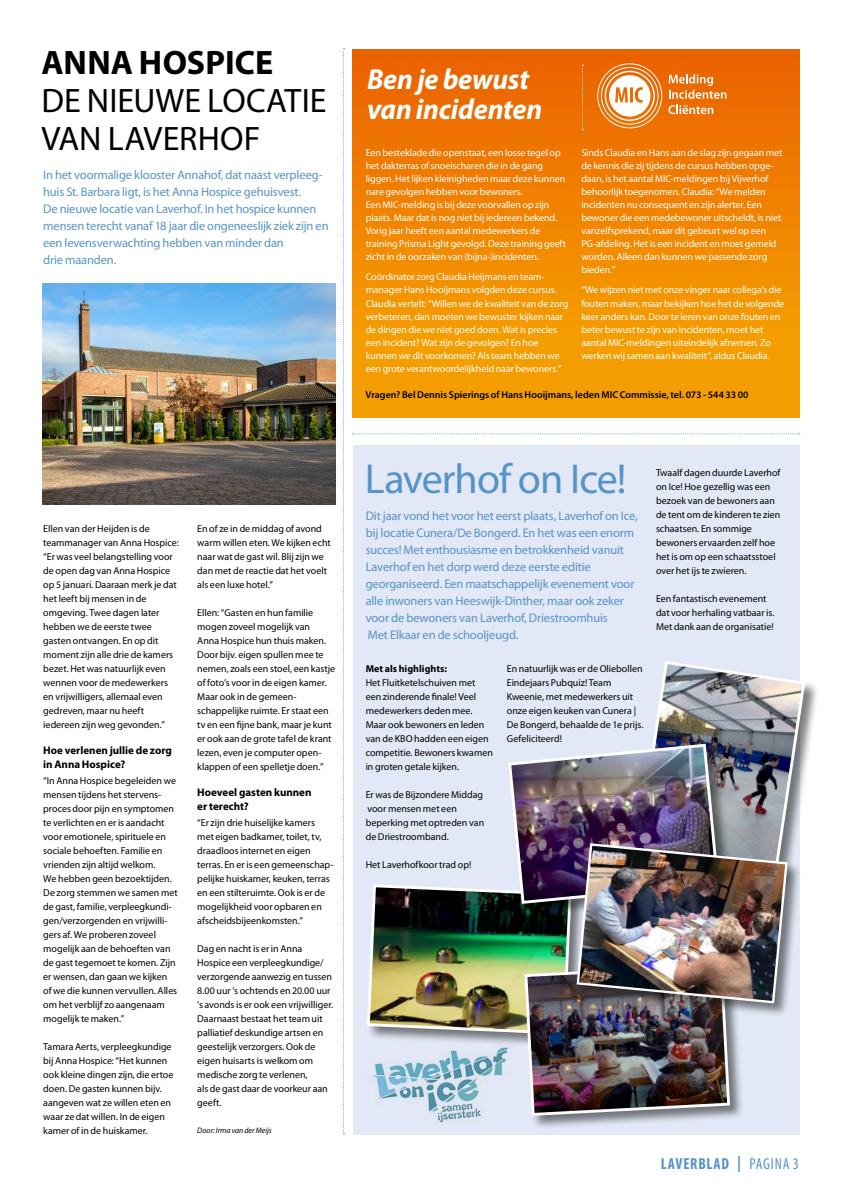
<style>
.page{position:relative;width:842px;height:1191px;background:#fff}
.page>*{position:absolute;margin:0;border:0;box-sizing:border-box;transform-origin:0 0}
.t1{font:42px "Myriad Pro";letter-spacing:-.02em;color:#5693c9}
.t2{font:34px/38px "Myriad Pro";color:#000}
.t3{font:700 34px "Myriad Pro";color:#000}
.t4{font:italic 700 29px/30px "Myriad Pro";letter-spacing:-.005em;color:#fff}
.t5{font:700 condensed 16px "Myriad Pro";letter-spacing:.05em;color:#5693c9}
.t6{font:12.5px/17px "Myriad Pro";letter-spacing:-.01em;color:#5693c9}
.t7{font:700 11px/14px "Myriad Pro";color:#000}
.t8{font:10px/14px "Myriad Pro";color:#000}
.t9{font:10px/13px "Myriad Pro";letter-spacing:-.005em;color:#fff}
.t10{font:600 10px "Myriad Pro";color:#000}
.t11{font:700 10px "Myriad Pro";color:#000}
.t12{font:italic 8px "Myriad Pro";letter-spacing:.005em;color:#000}
.s1{font-weight:400}
</style>
<div class="page">
<div style="left:353px;top:445px;width:446px;height:689px;background:#e2e8f5"></div>
<img style="left:344px;top:1117px;width:198px;height:18px">
<svg style="left:343px;top:48px;width:1px;height:1086px"></svg>
<svg style="left:353px;top:433px;width:447px;height:1px"></svg>
<img style="left:43px;top:284px;width:292px;height:220px">
<div style="left:352px;top:49px;width:447px;height:369px;background:#f49d00"></div>
<div style="left:352px;top:49px;width:447px;height:288px;background:linear-gradient(to bottom,#eb6202,#f59c00)"></div>
<svg style="left:669px;top:74px;width:57px;height:25px"></svg>
<svg style="left:668px;top:105px;width:45px;height:9px"></svg>
<svg style="left:609px;top:75px;width:41px;height:42px;background:#f8d0af"></svg>
<div style="left:605px;top:71px;width:50px;height:50px;border:1px solid #fff;border-radius:50%"></div>
<div style="left:601px;top:67px;width:57px;height:58px;border:1px solid #fff;border-radius:50%"></div>
<div style="left:597px;top:63px;width:65px;height:65px;border:1px solid #fff;border-radius:50%"></div>
<svg style="left:582px;top:65px;width:1px;height:65px"></svg>
<div style="left:636px;top:661px;width:183px;height:231px;background:#000;opacity:.5"></div>
<div style="left:524px;top:963px;width:220px;height:167px;background:#000;opacity:.5"></div>
<img style="left:367px;top:659px;width:440px;height:458px">
<h2 class="t3" style="left:41px;top:40px;width:233px">ANNA HOSPICE</h2>
<h2 class="t2" style="left:41px;top:81px;width:287px">DE NIEUWE LOCATIE<br>VAN LAVERHOF</h2>
<p class="t6" style="left:43px;top:166px;width:287px">In het voormalige klooster Annahof, dat naast verpleeg&shy;huis St. Barbara ligt, is het Anna Hospice gehuisvest.<br>De nieuwe locatie van Laverhof. In het hospice kunnen mensen terecht vanaf 18 jaar die ongeneeslijk ziek zijn en een levensverwachting hebben van minder dan<br>drie maanden.</p>
<p class="t8" style="left:43px;top:521px;width:137px">Ellen van der Heijden is de teammanager van Anna Hospice: “Er was veel belangstelling voor de open dag van Anna Hospice op 5 januari. Daaraan merk je dat het leeft bij mensen in de omgeving. Twee dagen later hebben we de eerste twee gasten ontvangen. En op dit moment zijn alle drie de kamers bezet. Het was natuurlijk even wennen voor de medewerkers en vrijwilligers, allemaal even gedreven, maar nu heeft iedereen zijn weg gevonden.”</p>
<p class="t7" style="left:43px;top:743px;width:130px">Hoe verlenen jullie de zorg in Anna Hospice?</p>
<p class="t8" style="left:43px;top:773px;width:136px">“In Anna Hospice begeleiden we mensen tijdens het stervens&shy;proces door pijn en symptomen te verlichten en er is aandacht voor emotionele, spirituele en sociale behoeften. Familie en vrienden zijn altijd welkom.<br>We hebben geen bezoektijden.<br>De zorg stemmen we samen met de gast, familie, verpleegkundi&shy;gen/verzorgenden en vrijwilli&shy;gers af. We proberen zoveel mogelijk aan de behoeften van de gast tegemoet te komen. Zijn er wensen, dan gaan we kijken of we die kunnen vervullen. Alles om het verblijf zo aangenaam mogelijk te maken.”</p>
<p class="t8" style="left:43px;top:1039px;width:132px">Tamara Aerts, verpleegkundige bij Anna Hospice: “Het kunnen ook kleine dingen zijn, die ertoe doen. De gasten kunnen bijv. aangeven wat ze willen eten en waar ze dat willen. In de eigen kamer of in de huiskamer.</p>
<p class="t8" style="left:197px;top:521px;width:135px">En of ze in de middag of avond warm willen eten. We kijken echt naar wat de gast wil. Blij zijn we dan met de reactie dat het voelt als een luxe hotel.”</p>
<p class="t8" style="left:197px;top:605px;width:139px">Ellen: “Gasten en hun familie mogen zoveel mogelijk van<br>Anna Hospice hun thuis maken.<br>Door bijv. eigen spullen mee te nemen, zoals een stoel, een kastje of foto’s voor in de eigen kamer.<br>Maar ook in de gemeen&shy;schappelijke ruimte. Er staat een tv en een fijne bank, maar je kunt er ook aan de grote tafel de krant lezen, even je computer open&shy;klappen of een spelletje doen.”</p>
<p class="t7" style="left:197px;top:785px;width:116px">Hoeveel gasten kunnen er terecht?</p>
<p class="t8" style="left:197px;top:815px;width:138px">“Er zijn drie huiselijke kamers met eigen badkamer, toilet, tv, draadloos internet en eigen terras. En er is een gemeenschap&shy;pelijke huiskamer, keuken, terras en een stilteruimte. Ook is er de mogelijkheid voor opbaren en afscheidsbijeenkomsten.”</p>
<p class="t8" style="left:197px;top:941px;width:137px">Dag en nacht is er in Anna<br>Hospice een verpleegkundige/ verzorgende aanwezig en tussen<br>8.00 uur ’s ochtends en 20.00 uur ’s avonds is er ook een vrijwilliger.<br>Daarnaast bestaat het team uit palliatief deskundige artsen en geestelijk verzorgers. Ook de eigen huisarts is welkom om medische zorg te verlenen,<br>als de gast daar de voorkeur aan geeft.</p>
<p class="t12" style="left:197px;top:1125px;width:76px">Door: Irma van der Meijs</p>
<h3 class="t4" style="left:367px;top:63px;width:177px">Ben je bewust van incidenten</h3>
<p class="t9" style="left:581px;top:146px;width:202px">Sinds Claudia en Hans aan de slag zijn gegaan met de kennis die zij tijdens de cursus hebben opge&shy;daan, is het aantal MIC-meldingen bij Vijverhof behoorlijk toegenomen. Claudia: “We melden incidenten nu consequent en zijn alerter. Een bewoner die een medebewoner uitscheldt, is niet vanzelfsprekend, maar dit gebeurt wel op een PG-afdeling. Het is een incident en moet gemeld worden. Alleen dan kunnen we passende zorg bieden.”</p>
<p class="t9" style="left:581px;top:283px;width:204px">“We wijzen niet met onze vinger naar collega’s die fouten maken, maar bekijken hoe het de volgende keer anders kan. Door te leren van onze fouten en beter bewust te zijn van incidenten, moet het aantal MIC-meldingen uiteindelijk afnemen. Zo werken wij samen aan kwaliteit”, aldus Claudia.</p>
<p class="t10" style="left:366px;top:388px;width:384px">Vragen? Bel Dennis Spierings of Hans Hooijmans, leden MIC Commissie, tel. 073 - 544 33 00</p>
<p class="t9" style="left:366px;top:146px;width:202px">Een besteklade die openstaat, een losse tegel op het dakterras of snoeischaren die in de gang liggen. Het lijken kleinigheden maar deze kunnen nare gevolgen hebben voor bewoners.<br>Een MIC-melding is bij deze voorvallen op zijn plaats. Maar dat is nog niet bij iedereen bekend.<br>Vorig jaar heeft een aantal medewerkers de training Prisma Light gevolgd. Deze training geeft zicht in de oorzaken van (bijna-)incidenten.</p>
<p class="t9" style="left:366px;top:270px;width:204px">Coördinator zorg Claudia Heijmans en team&shy;manager Hans Hooijmans volgden deze cursus.<br>Claudia vertelt: “Willen we de kwaliteit van de zorg verbeteren, dan moeten we bewuster kijken naar de dingen die we niet goed doen. Wat is precies een incident? Wat zijn de gevolgen? En hoe kunnen we dit voorkomen? Als team hebben we een grote verantwoordelijkheid naar bewoners.”</p>
<h1 class="t1" style="left:365px;top:453px;width:263px">Laverhof on Ice!</h1>
<p class="t6" style="left:366px;top:507px;width:273px">Dit jaar vond het voor het eerst plaats, Laverhof on Ice, bij locatie Cunera/De Bongerd. En het was een enorm succes! Met enthousiasme en betrokkenheid vanuit Laverhof en het dorp werd deze eerste editie georganiseerd. Een maatschappelijk evenement voor alle inwoners van Heeswijk-Dinther, maar ook zeker voor de bewoners van Laverhof, Driestroomhuis<br>Met Elkaar en de schooljeugd.</p>
<p class="t11" style="left:366px;top:662px;width:83px">Met als highlights:</p>
<p class="t8" style="left:366px;top:675px;width:129px">Het Fluitketelschuiven met een zinderende finale! Veel medewerkers deden mee.<br>Maar ook bewoners en leden van de KBO hadden een eigen competitie. Bewoners kwamen in groten getale kijken.</p>
<p class="t8" style="left:366px;top:787px;width:120px">Er was de Bijzondere Middag voor mensen met een beperking met optreden van de Driestroomband.</p>
<p class="t8" style="left:366px;top:857px;width:107px">Het Laverhofkoor trad op!</p>
<p class="t8" style="left:507px;top:661px;width:138px">En natuurlijk was er de Oliebollen<br>Eindejaars Pubquiz! Team<br>Kweenie, met medewerkers uit onze eigen keuken van Cunera |<br>De Bongerd, behaalde de 1e prijs.<br>Gefeliciteerd!</p>
<p class="t8" style="left:656px;top:465px;width:126px">Twaalf dagen duurde Laverhof on Ice! Hoe gezellig was een bezoek van de bewoners aan de tent om de kinderen te zien schaatsen. En sommige bewoners ervaarden zelf hoe het is om op een schaatsstoel over het ijs te zwieren.</p>
<p class="t8" style="left:656px;top:591px;width:120px">Een fantastisch evenement dat voor herhaling vatbaar is.<br>Met dank aan de organisatie!</p>
<h3 class="t5" style="left:661px;top:1153px;width:139px">LAVERBLAD | <span class="s1">PAGINA 3</span></h3>
</div>
